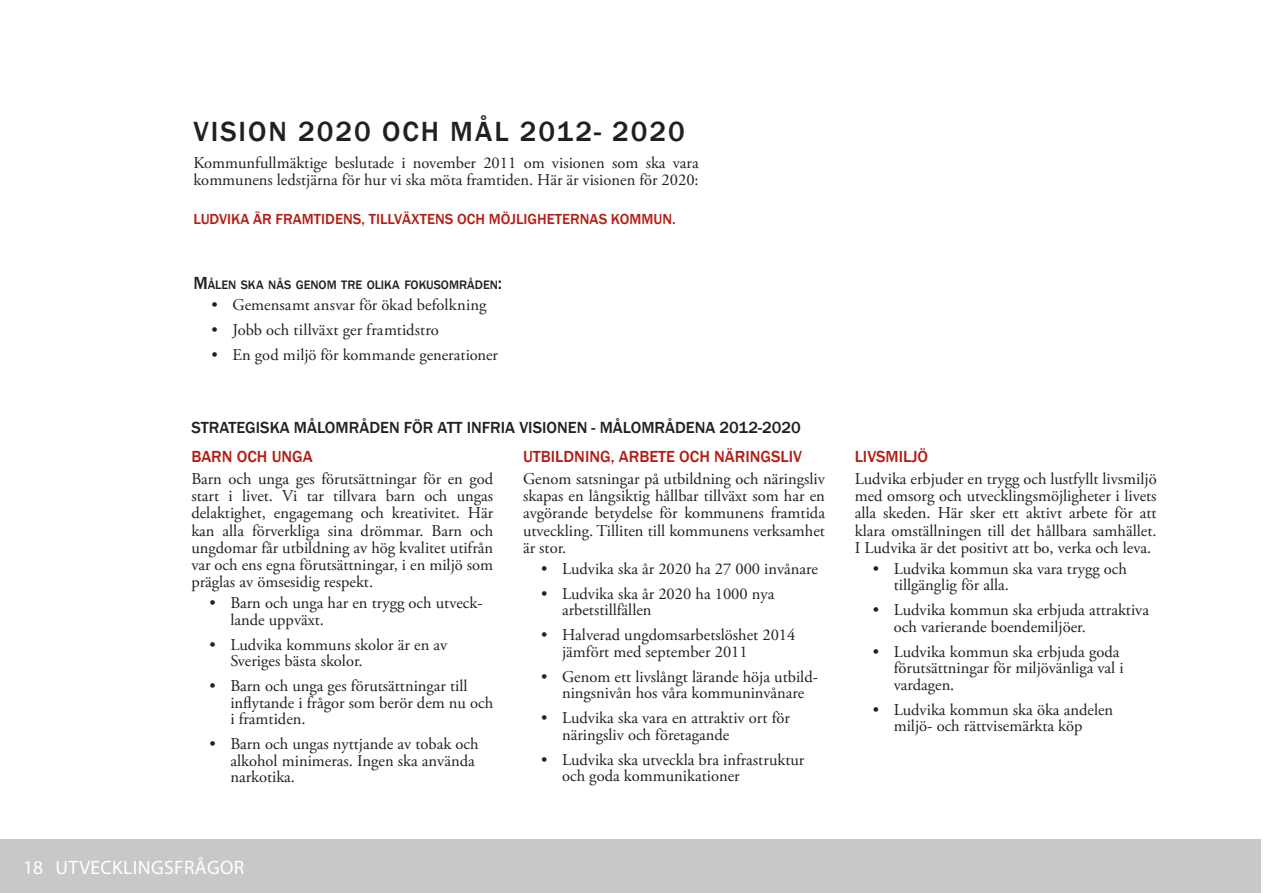
<style>
.page{position:relative;width:1263px;height:893px;background:#fff}
.page>*{position:absolute;margin:0;border:0;box-sizing:border-box;transform-origin:0 0}
.Rubrik_1{font:500 28.5px "Franklin Gothic";letter-spacing:.07em;color:#231f20}
.t1{font:19.5px "Myriad Pro";letter-spacing:.02em;color:#fff}
.Huvudtext{font:16.5px/16.5px "Adobe Garamond Pro";color:#231f20}
.Rubrik_2{font:500 16.5px "Franklin Gothic";color:#231f20}
.Rubrik_2-2{font:500 16.5px "Franklin Gothic";color:#b41d15}
.Rubrik_2-3{font:500 15px "Franklin Gothic";color:#b41d15}
.Rubrik_3{font:500 12.6px "Franklin Gothic";letter-spacing:-.005em;color:#231f20}
.s1{font-size:18px}
</style>
<div class="page">
<div style="left:0;top:840px;width:1261px;height:53px;background:#c7c8ca"></div>
<p class="Rubrik_1" style="left:193px;top:114px;width:493px">VISION 2020 OCH MÅL 2012- 2020</p>
<p class="Huvudtext" style="left:193px;top:155px;width:507px;line-height:17.2px">Kommunfullmäktige beslutade i november 2011 om visionen som ska vara kommunens ledstjärna för hur vi ska möta framtiden. Här är visionen för 2020:</p>
<p class="Rubrik_2-3" style="left:193px;top:210px;width:484px">LUDVIKA ÄR FRAMTIDENS, TILLVÄXTENS OCH MÖJLIGHETERNAS KOMMUN.</p>
<p class="Rubrik_3" style="left:193px;top:277px;width:310px"><span class="s1">M</span>ÅLEN SKA NÅS GENOM TRE OLIKA FOKUSOMRÅDEN<span class="s1">:</span></p>
<p class="Huvudtext" style="left:211px;top:297px;width:277px">• Gemensamt ansvar för ökad befolkning</p>
<p class="Huvudtext" style="left:211px;top:322px;width:229px">• Jobb och tillväxt ger framtidstro</p>
<p class="Huvudtext" style="left:211px;top:347px;width:288px">• En god miljö för kommande generationer</p>
<p class="Rubrik_2" style="left:191px;top:418px;width:611px">STRATEGISKA MÅLOMRÅDEN FÖR ATT INFRIA VISIONEN - MÅLOMRÅDENA 2012-2020</p>
<p class="Rubrik_2-2" style="left:191px;top:447px;width:123px">BARN OCH UNGA</p>
<p class="Huvudtext" style="left:191px;top:471px;width:303px;line-height:17.2px;text-align:justify">Barn och unga ges förutsättningar för en god start i livet. Vi tar tillvara barn och ungas delaktighet, engagemang och kreativitet. Här kan alla förverkliga sina drömmar. Barn och ungdomar får utbildning av hög kvalitet utifrån var och ens egna förutsättningar, i en miljö som präglas av ömsesidig respekt.</p>
<p class="Huvudtext" style="left:230px;top:595px;width:254px;text-indent:-21px">• Barn och unga har en trygg och utveck&shy;lande uppväxt.</p>
<p class="Huvudtext" style="left:230px;top:637px;width:218px;text-indent:-21px">• Ludvika kommuns skolor är en av<br>Sveriges bästa skolor.</p>
<p class="Huvudtext" style="left:230px;top:678px;width:264px;text-indent:-21px">• Barn och unga ges förutsättningar till inflytande i frågor som berör dem nu och i framtiden.</p>
<p class="Huvudtext" style="left:230px;top:736px;width:250px;text-indent:-21px">• Barn och ungas nyttjande av tobak och alkohol minimeras. Ingen ska använda narkotika.</p>
<p class="t1" style="left:23px;top:855px;width:223px">18 UTVECKLINGSFRÅGOR</p>
<p class="Rubrik_2-2" style="left:523px;top:447px;width:281px">UTBILDNING, ARBETE OCH NÄRINGSLIV</p>
<p class="Huvudtext" style="left:523px;top:471px;width:303px;line-height:17.2px;text-align:justify">Genom satsningar på utbildning och näringsliv skapas en långsiktig hållbar tillväxt som har en avgörande betydelse för kommunens framtida utveckling. Tilliten till kommunens verksamhet är stor.</p>
<p class="Huvudtext" style="left:541px;top:561px;width:279px">• Ludvika ska år 2020 ha 27 000 invånare</p>
<p class="Huvudtext" style="left:562px;top:586px;width:214px;text-indent:-21px">• Ludvika ska år 2020 ha 1000 nya arbetstillfällen</p>
<p class="Huvudtext" style="left:562px;top:627px;width:235px;text-indent:-21px">• Halverad ungdomsarbetslöshet 2014 jämfört med september 2011</p>
<p class="Huvudtext" style="left:541px;top:669px;width:278px;text-align:center">• Genom ett livslångt lärande höja utbild&shy;ningsnivån hos våra kommuninvånare</p>
<p class="Huvudtext" style="left:562px;top:710px;width:229px;text-indent:-21px">• Ludvika ska vara en attraktiv ort för näringsliv och företagande</p>
<p class="Huvudtext" style="left:562px;top:752px;width:244px;text-indent:-21px">• Ludvika ska utveckla bra infrastruktur och goda kommunikationer</p>
<p class="Rubrik_2-2" style="left:855px;top:447px;width:75px">LIVSMILJÖ</p>
<p class="Huvudtext" style="left:855px;top:471px;width:303px;line-height:17.2px;text-align:justify">Ludvika erbjuder en trygg och lustfyllt livsmiljö med omsorg och utvecklingsmöjligheter i livets alla skeden. Här sker ett aktivt arbete för att klara omställningen till det hållbara samhället.<br>I Ludvika är det positivt att bo, verka och leva.</p>
<p class="Huvudtext" style="left:894px;top:561px;width:235px;text-indent:-21px">• Ludvika kommun ska vara trygg och tillgänglig för alla.</p>
<p class="Huvudtext" style="left:894px;top:602px;width:257px;text-indent:-21px">• Ludvika kommun ska erbjuda attraktiva och varierande boendemiljöer.</p>
<p class="Huvudtext" style="left:894px;top:644px;width:231px;text-indent:-21px">• Ludvika kommun ska erbjuda goda förutsättningar för miljövänliga val i vardagen.</p>
<p class="Huvudtext" style="left:873px;top:702px;width:242px;text-align:center">• Ludvika kommun ska öka andelen miljö- och rättvisemärkta köp</p>
</div>
